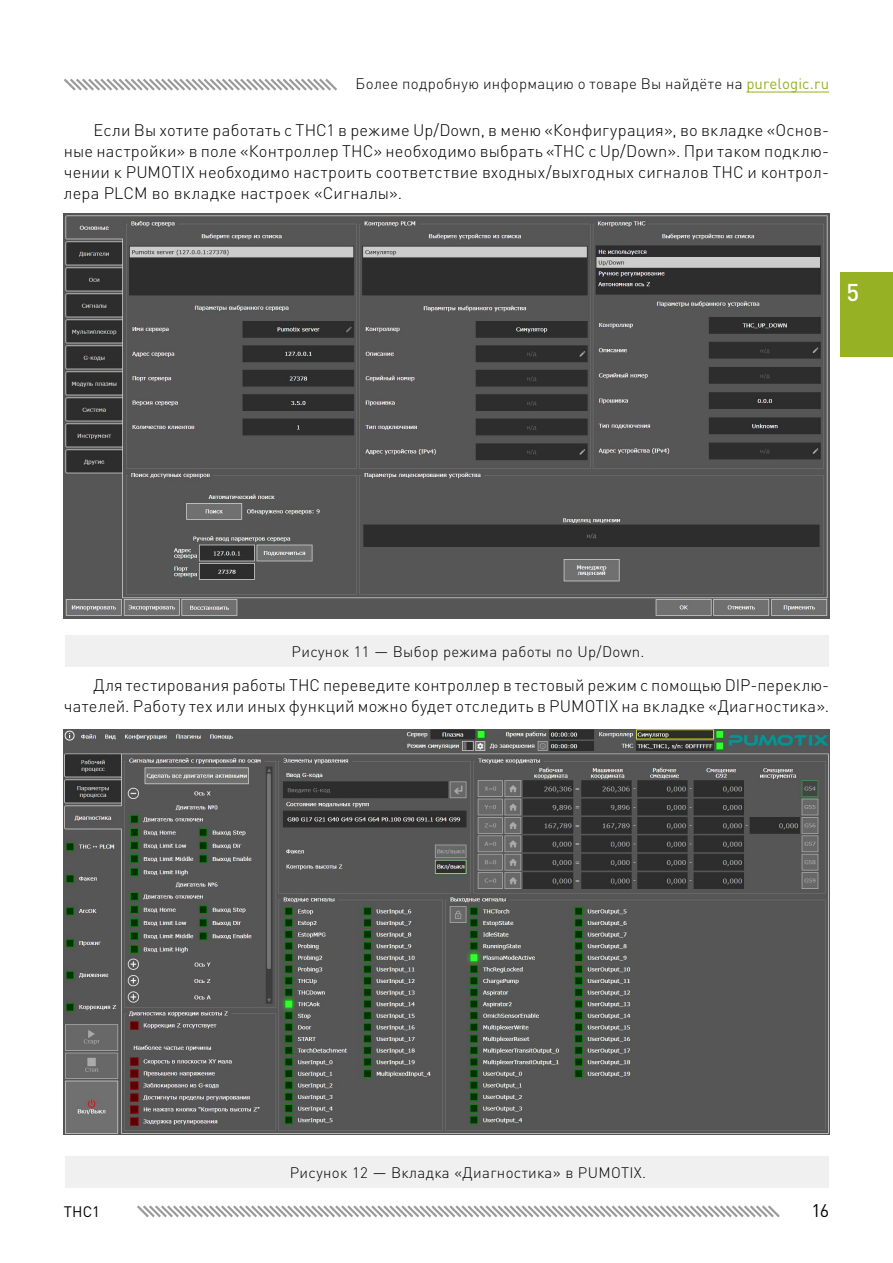
<style>
.page{position:relative;width:893px;height:1263px;background:#fff}
.page>*{position:absolute;margin:0;border:0;box-sizing:border-box;transform-origin:0 0}
.t1{font:500 24px "DIN Pro";color:#fff}
.t2{font:18px "DIN Pro";color:#000}
.t3{font:300 16.5px/21px "DIN Pro";letter-spacing:.01em;color:#000;text-align:justify}
.t4{font:300 15px "DIN Pro";letter-spacing:.025em;color:#000}
.t5{font:15px "DIN Pro";color:#000}
.s1{font-weight:400;color:#96b123}
.s2{font-size:16.5px}
</style>
<div class="page">
<div style="left:840px;top:272px;width:53px;height:84px;background:#96b123"></div>
<svg style="left:137px;top:1205px;width:643px;height:13px"></svg>
<svg style="left:64px;top:78px;width:273px;height:13px"></svg>
<hr style="left:746px;top:92px;width:83px;height:1px;background:#96b123">
<div style="left:64px;top:634px;width:765px;height:33px;background:#f0f0f0"></div>
<hr style="left:64px;top:634px;width:765px;height:1px;background:#fff">
<hr style="left:64px;top:635px;width:1px;height:32px;background:#fff">
<img style="left:64px;top:214px;width:765px;height:405px">
<img style="left:64px;top:729px;width:765px;height:405px">
<div style="left:64px;top:1155px;width:765px;height:33px;background:#f0f0f0"></div>
<hr style="left:64px;top:1155px;width:765px;height:1px;background:#fff">
<hr style="left:64px;top:1156px;width:1px;height:32px;background:#fff">
<p class="t4" style="left:356px;top:72px;width:475px">Более подробную информацию о товаре Вы найдёте на <span class="s1">purelogic.ru</span></p>
<p class="t3" style="left:64px;top:118px;width:767px;text-indent:30px">Если Вы хотите работать с THC1 в режиме Up/Down, в меню «Конфигурация», во вкладке «Основ&shy;ные настройки» в поле «Контроллер THC» необходимо выбрать «THC с Up/Down». При таком подклю&shy;чении к PUMOTIX необходимо настроить соответствие входных/выхгодных сигналов THC и контрол&shy;лера PLCM во вкладке настроек «Сигналы».</p>
<h1 class="t1" style="left:846px;top:273px;width:14px">5</h1>
<p class="t4" style="left:292px;top:640px;width:354px">Рисунок 11 <span class="s2">—</span> Выбор режима работы по Up/Down.</p>
<p class="t3" style="left:64px;top:673px;width:767px;text-align:right">Для тестирования работы THC переведите контроллер в тестовый режим с помощью DIP-переклю&shy;чателей. Работу тех или иных функций можно будет отследить в PUMOTIX на вкладке «Диагностика».</p>
<p class="t4" style="left:290px;top:1161px;width:358px">Рисунок 12 <span class="s2">—</span> Вкладка «Диагностика» в PUMOTIX.</p>
<p class="t5" style="left:64px;top:1200px;width:38px">THC1</p>
<p class="t2" style="left:811px;top:1197px;width:19px">16</p>
</div>
